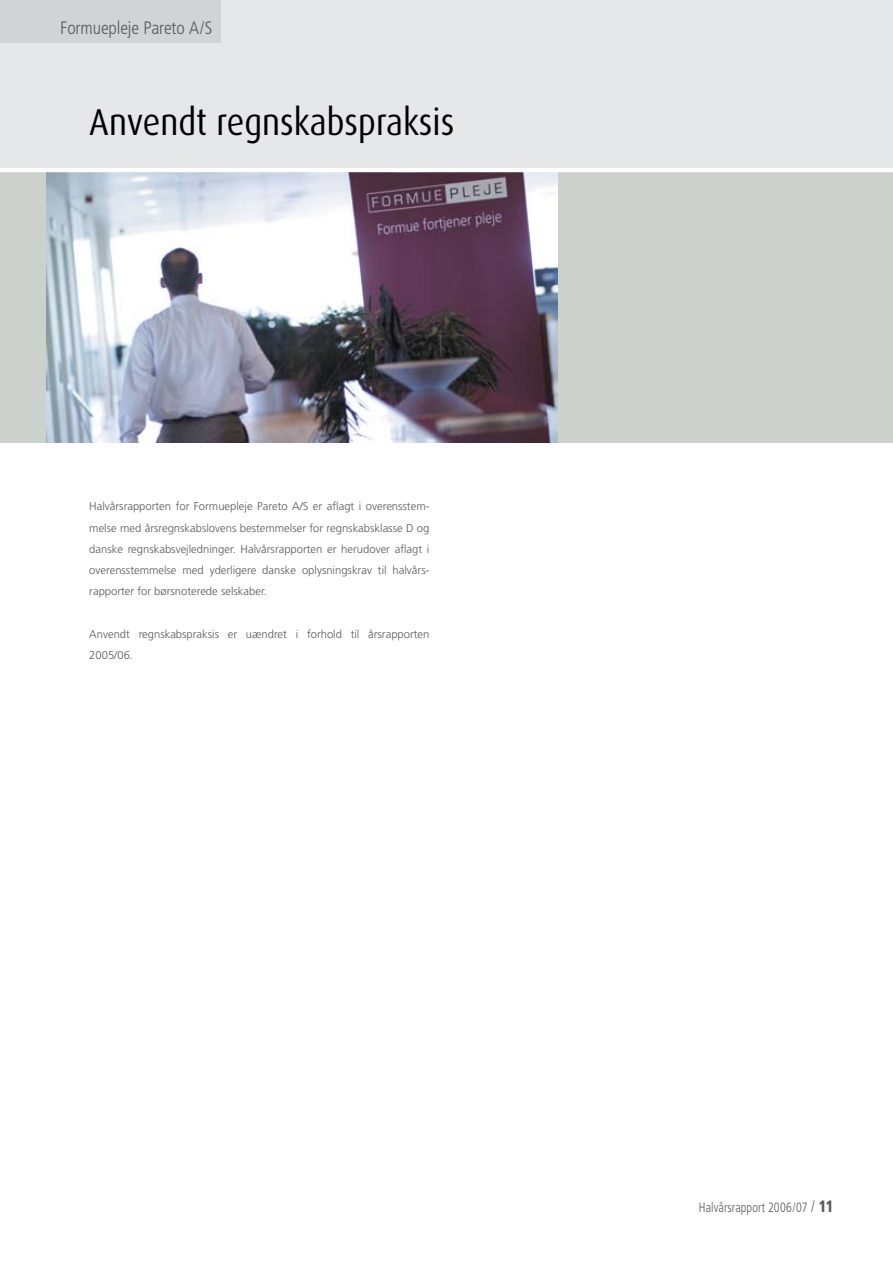
<style>
.page{position:relative;width:893px;height:1263px;background:#fff}
.page>*{position:absolute;margin:0;border:0;box-sizing:border-box;transform-origin:0 0}
.t1{font:37.5px "Dax";color:#000;scale:.9 1}
.t2{font:300 condensed 18px "Frutiger";letter-spacing:-.005em;color:#58595b}
.t3{font:300 condensed 13.5px "Frutiger";letter-spacing:.005em;color:#58595b;scale:.9 1}
.t4{font:300 11.25px/21.3px "Frutiger";color:#58595b;text-align:justify}
.s1{font-size:16.5px}
.s2{font-weight:900;font-size:16.5px}
</style>
<div class="page">
<div style="left:0;top:0;width:893px;height:170px;background:#e6e7e8"></div>
<div style="left:0;top:0;width:221px;height:43px;background:#d1d3d4"></div>
<div style="left:0;top:170px;width:893px;height:272px;background:#cdd1cc"></div>
<img style="left:47px;top:172px;width:510px;height:270px">
<hr style="left:0;top:168px;width:893px;height:4px;background:#fff">
<h2 class="t2" style="left:60px;top:18px;width:154px">Formuepleje Pareto A/S</h2>
<h1 class="t1" style="left:89px;top:102px;width:407px">Anvendt regnskabspraksis</h1>
<p class="t4" style="left:89px;top:496px;width:342px">Halvårsrapporten for Formuepleje Pareto A/S er aflagt i overensstem&shy;melse med årsregnskabslovens bestemmelser for regnskabsklasse D og danske regnskabsvejledninger. Halvårsrapporten er herudover aflagt i overensstemmelse med yderligere danske oplysningskrav til halvårs&shy;rapporter for børsnoterede selskaber.</p>
<p class="t4" style="left:89px;top:623px;width:342px">Anvendt regnskabspraksis er uændret i forhold til årsrapporten<br>2005/06.</p>
<p class="t3" style="left:699px;top:1199px;width:151px">Halvårsrapport 2006/07 <span class="s1">/</span> <span class="s2">11</span></p>
</div>
